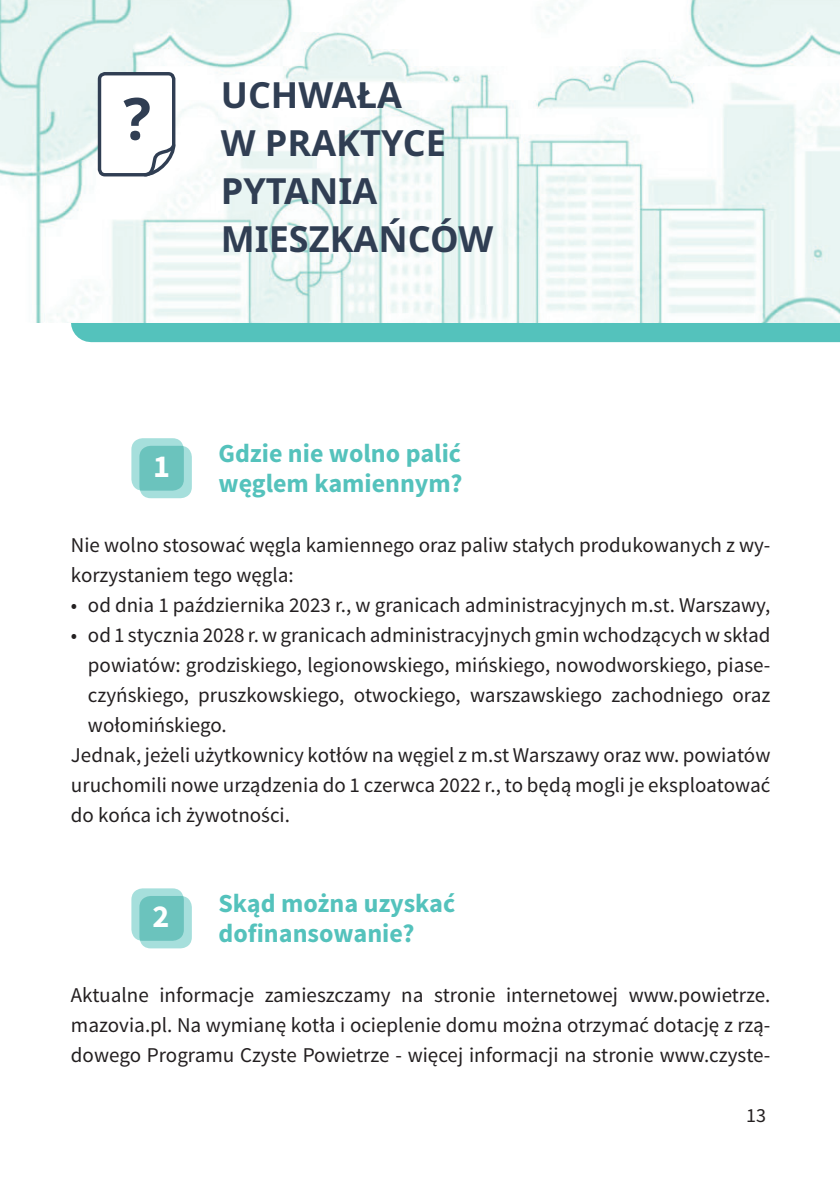
<style>
.page{position:relative;width:840px;height:1191px;background:#fff}
.page>*{position:absolute;margin:0;border:0;box-sizing:border-box;transform-origin:0 0}
.t1{font:700 36px/48px "Noto Sans";color:#303e53}
.t2{font:700 32px "Source Sans Pro";color:#fff}
.t3{font:700 26px/30px "Source Sans Pro";color:#54c2bc}
.t4{font:21px/30px "Source Sans Pro";color:#231f20}
.t5{font:20px "Source Sans Pro";color:#231f20}
</style>
<div class="page">
<div style="left:91px;top:302px;width:748px;height:40px;background:#54c2bc"></div>
<img style="left:0;top:0;width:839px;height:322px">
<svg style="left:96px;top:70px;width:82px;height:108px"></svg>
<div style="left:131px;top:438px;width:53px;height:52px;background:#a6dfdc;border-radius:11px"></div>
<svg style="left:139px;top:446px;width:53px;height:52px;background:#7bcac5"></svg>
<div style="left:131px;top:888px;width:53px;height:52px;background:#a6dfdc;border-radius:11px"></div>
<svg style="left:139px;top:896px;width:53px;height:52px;background:#7bcac5"></svg>
<h1 class="t1" style="left:221px;top:71px;width:274px">UCHWAŁA<br>W PRAKTYCE<br>PYTANIA<br>MIESZKAŃCÓW</h1>
<p class="t3" style="left:218px;top:439px;width:245px">Gdzie nie wolno palić węglem kamiennym?</p>
<p class="t4" style="left:71px;top:530px;width:700px">Nie wolno stosować węgla kamiennego oraz paliw stałych produkowanych z wy&shy;korzystaniem tego węgla:</p>
<p class="t4" style="left:71px;top:590px;width:700px">• od dnia 1 października 2023 r., w granicach administracyjnych m.st. Warszawy,</p>
<p class="t4" style="left:71px;top:620px;width:700px">• od 1 stycznia 2028 r. w granicach administracyjnych gmin wchodzących w skład</p>
<p class="t4" style="left:88px;top:650px;width:683px">powiatów: grodziskiego, legionowskiego, mińskiego, nowodworskiego, piase-</p>
<p class="t4" style="left:88px;top:680px;width:683px">czyńskiego, pruszkowskiego, otwockiego, warszawskiego zachodniego oraz</p>
<p class="t4" style="left:88px;top:710px;width:140px">wołomińskiego.</p>
<p class="t4" style="left:71px;top:741px;width:700px">Jednak, jeżeli użytkownicy kotłów na węgiel z m.st Warszawy oraz ww. powiatów</p>
<p class="t4" style="left:71px;top:771px;width:700px">uruchomili nowe urządzenia do 1 czerwca 2022 r., to będą mogli je eksploatować</p>
<p class="t4" style="left:71px;top:801px;width:220px">do końca ich żywotności.</p>
<h2 class="t2" style="left:153px;top:446px;width:18px">1</h2>
<h2 class="t2" style="left:152px;top:896px;width:18px">2</h2>
<p class="t3" style="left:218px;top:889px;width:238px">Skąd można uzyskać dofinansowanie?</p>
<p class="t4" style="left:71px;top:980px;width:700px;text-align:justify">Aktualne informacje zamieszczamy na stronie internetowej www.powietrze. mazovia.pl. Na wymianę kotła i ocieplenie domu można otrzymać dotację z rzą&shy;dowego Programu Czyste Powietrze - więcej informacji na stronie www.czyste-</p>
<p class="t5" style="left:745px;top:1103px;width:21px">13</p>
</div>
